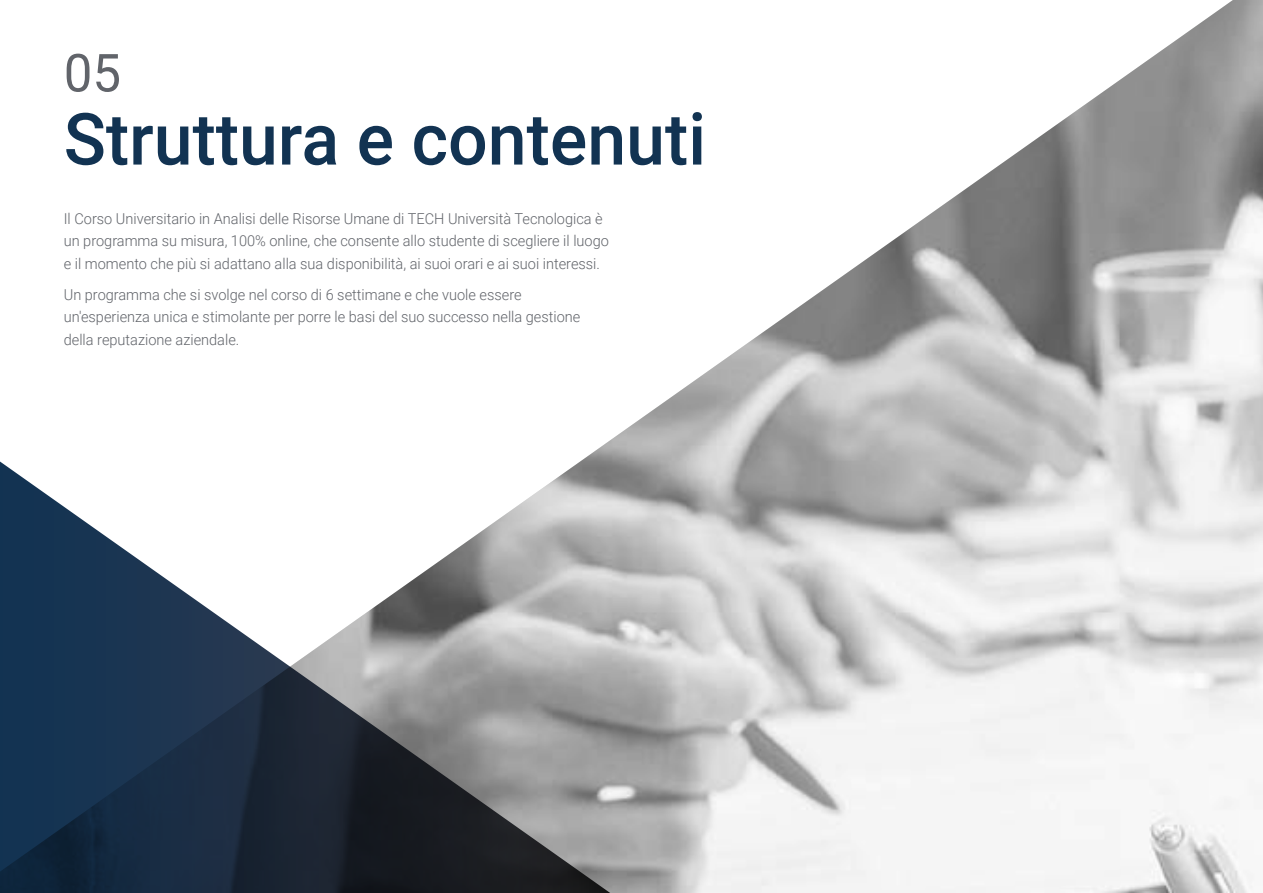
<style>
.page{position:relative;width:1263px;height:893px;background:#fff}
.page>*{position:absolute;margin:0;border:0;box-sizing:border-box;transform-origin:0 0}
.t1{font:500 72px "Roboto";color:#123352}
.t2{font:52.5px "Roboto";color:#61646a}
.t3{font:300 15px/22.5px "Roboto";color:#61646a}
</style>
<div class="page">
<img style="left:602px;top:0;width:661px;height:893px">
<svg style="left:0;top:446px;width:640px;height:447px"></svg>
<h2 class="t2" style="left:64px;top:36px;width:59px">05</h2>
<h1 class="t1" style="left:64px;top:89px;width:644px">Struttura e contenuti</h1>
<p class="t3" style="left:64px;top:207px;width:547px">Il Corso Universitario in Analisi delle Risorse Umane di TECH Università Tecnologica è un programma su misura, 100% online, che consente allo studente di scegliere il luogo e il momento che più si adattano alla sua disponibilità, ai suoi orari e ai suoi interessi.</p>
<p class="t3" style="left:64px;top:283px;width:518px">Un programma che si svolge nel corso di 6 settimane e che vuole essere un'esperienza unica e stimolante per porre le basi del suo successo nella gestione della reputazione aziendale.</p>
</div>
